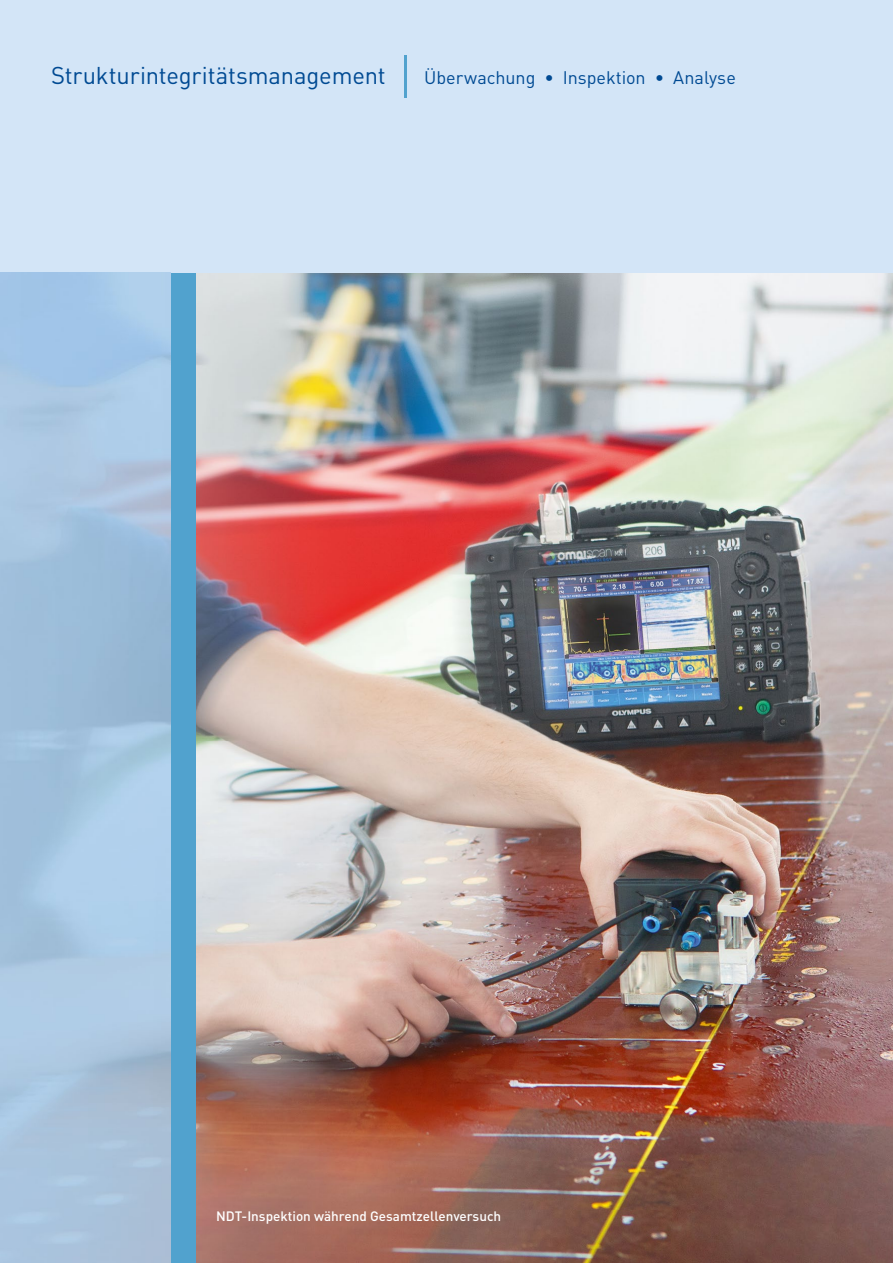
<style>
.page{position:relative;width:893px;height:1263px;background:#fff}
.page>*{position:absolute;margin:0;border:0;box-sizing:border-box;transform-origin:0 0}
.t1{font:24px "DINOT";letter-spacing:-.005em;color:#004a93}
.t2{font:18px "DINOT";letter-spacing:-.005em;color:#004a93}
.t3{font:500 13.5px "DINOT";color:#fff}
</style>
<div class="page">
<img style="left:196px;top:272px;width:697px;height:991px">
<div style="left:170px;top:272px;width:26px;height:991px;background:#51a2ce"></div>
<div style="left:0;top:0;width:893px;height:272px;background:#d3e5f7"></div>
<hr style="left:404px;top:55px;width:2px;height:43px;background:#51a2ce">
<h1 class="t1" style="left:51px;top:60px;width:336px">Strukturintegritätsmanagement</h1>
<h2 class="t2" style="left:424px;top:66px;width:313px">Überwachung • Inspektion • Analyse</h2>
<p class="t3" style="left:216px;top:1207px;width:287px">NDT-Inspektion während Gesamtzellenversuch</p>
</div>
